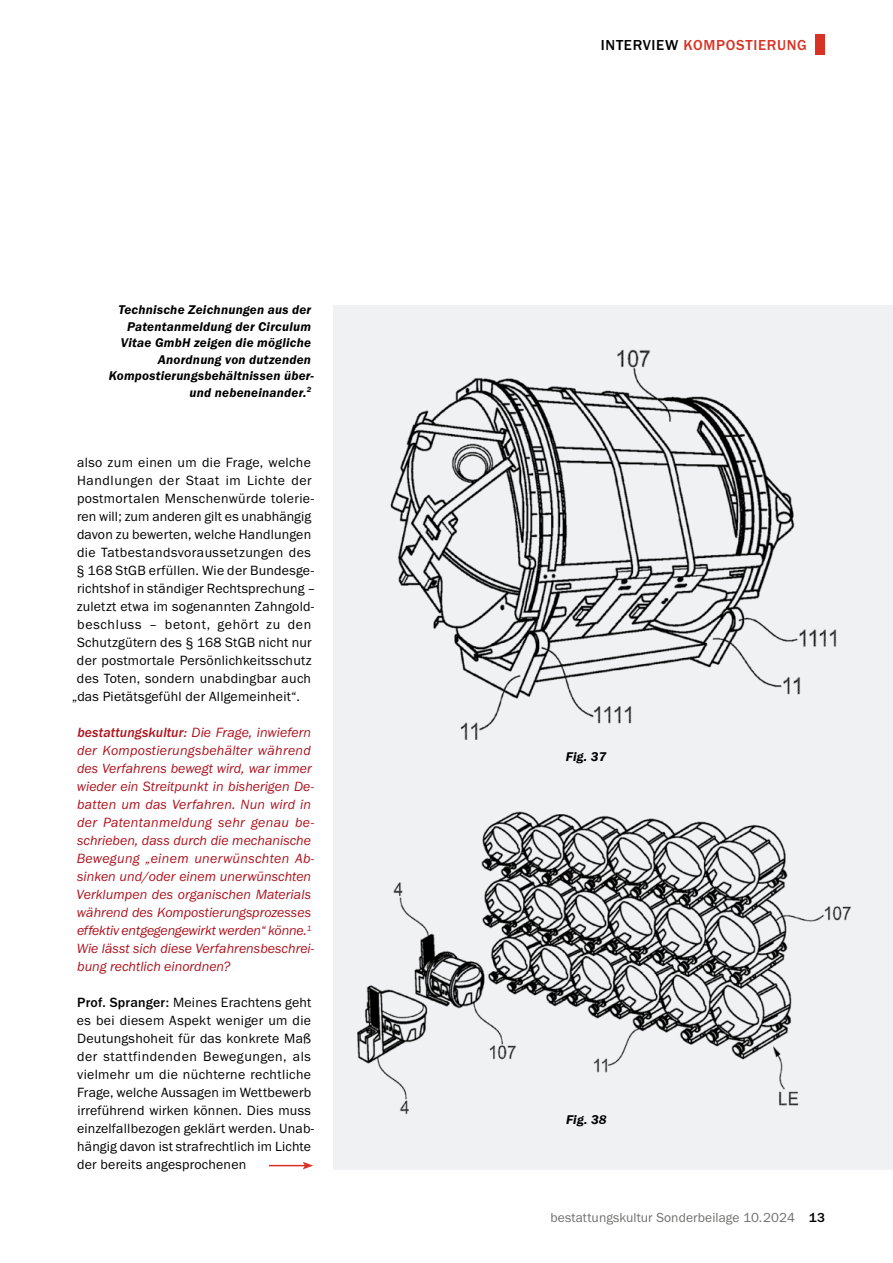
<style>
.page{position:relative;width:893px;height:1263px;background:#fff}
.page>*{position:absolute;margin:0;border:0;box-sizing:border-box;transform-origin:0 0}
.t1{font:500 15px "Franklin Gothic URW";letter-spacing:.045em;color:#d73224}
.t2{font:13.8px/18px "Franklin Gothic URW Boo";letter-spacing:.02em;color:#000}
.t3{font:13.8px/18px "Franklin Gothic URW Boo Ita";letter-spacing:.005em;color:#ae111c}
.t4{font:13.8px "Franklin Gothic URW Med Ita";letter-spacing:.005em;color:#ae111c}
.t5{font:13.8px "Franklin Gothic URW Boo";letter-spacing:.04em;color:#000}
.t6{font:13.8px "Franklin Gothic URW Boo";letter-spacing:.05em;color:#000}
.t7{font:13.5px "Franklin Gothic URW Boo";letter-spacing:.01em;color:#6f6f6e}
.t8{font:13.2px/16.5px "Franklin Gothic URW Dem Ita";letter-spacing:.015em;color:#000;text-align:right}
.s1{font-family:"Franklin Gothic URW Boo Ita"}
.s2{font-family:"Franklin Gothic URW";font-weight:500}
.s3{color:#000}
.s4{font-family:"Franklin Gothic URW";font-weight:500;color:#000}
</style>
<div class="page">
<div style="left:333px;top:305px;width:560px;height:864px;background:#f0f1f3"></div>
<div style="left:816px;top:34px;width:9px;height:21px;background:#d73224"></div>
<hr style="left:269px;top:1165px;width:36px;height:1px;background:#d73224">
<svg style="left:303px;top:1162px;width:10px;height:7px"></svg>
<img style="left:390px;top:349px;width:447px;height:391px">
<img style="left:357px;top:811px;width:495px;height:304px">
<p class="t8" style="left:109px;top:301px;width:207px">Technische Zeichnungen aus der<br>Patentanmeldung der Circulum<br>Vitae GmbH zeigen die mögliche<br>Anordnung von dutzenden<br>Kompostierungsbehältnissen über&shy;und nebeneinander.<sup>2</sup></p>
<p class="t2" style="left:77px;top:453px;width:235px">also zum einen um die Frage, welche</p>
<p class="t5" style="left:77px;top:472px;width:236px">Handlungen der Staat im Lichte der</p>
<p class="t2" style="left:77px;top:489px;width:239px">postmortalen Menschenwürde tolerie-</p>
<p class="t2" style="left:77px;top:507px;width:236px">ren will; zum anderen gilt es unabhängig</p>
<p class="t2" style="left:77px;top:525px;width:236px">davon zu bewerten, welche Handlungen</p>
<p class="t2" style="left:77px;top:543px;width:236px">die Tatbestandsvoraussetzungen des</p>
<p class="t2" style="left:76px;top:561px;width:239px">§ 168 StGB erfüllen. Wie der Bundesge-</p>
<p class="t2" style="left:77px;top:579px;width:240px">richtshof in ständiger Rechtsprechung –</p>
<p class="t2" style="left:77px;top:597px;width:239px">zuletzt etwa im sogenannten Zahngold-</p>
<p class="t6" style="left:77px;top:616px;width:236px">beschluss – betont, gehört zu den</p>
<p class="t2" style="left:77px;top:633px;width:236px">Schutzgütern des § 168 StGB nicht nur</p>
<p class="t2" style="left:77px;top:651px;width:236px">der postmortale Persönlichkeitsschutz</p>
<p class="t2" style="left:77px;top:669px;width:236px">des Toten, sondern unabdingbar auch</p>
<p class="t2" style="left:72px;top:687px;width:230px">„das Pietätsgefühl der Allgemeinheit“.</p>
<p class="t4" style="left:77px;top:724px;width:235px">bestattungskultur: <span class="s1">Die Frage, inwiefern</span></p>
<p class="t3" style="left:77px;top:741px;width:239px">der Kompostierungsbehälter während des Verfahrens bewegt wird, war immer wieder ein Streitpunkt in bisherigen De&shy;batten um das Verfahren. Nun wird in der Patentanmeldung sehr genau be&shy;schrieben, dass durch die mechanische Bewegung „einem unerwünschten Ab&shy;sinken und/oder einem unerwünschten Verklumpen des organischen Materials während des Kompostierungsprozesses effektiv entgegengewirkt werden“ könne.<sup>1<br></sup>Wie lässt sich diese Verfahrensbeschrei&shy;bung rechtlich einordnen?</p>
<p class="t2" style="left:77px;top:993px;width:239px"><span class="s2">Prof. Spranger:</span> Meines Erachtens geht es bei diesem Aspekt weniger um die Deutungshoheit für das konkrete Maß der stattfindenden Bewegungen, als vielmehr um die nüchterne rechtliche Frage, welche Aussagen im Wettbewerb irreführend wirken können. Dies muss einzelfallbezogen geklärt werden. Unab&shy;hängig davon ist strafrechtlich im Lichte der bereits angesprochenen</p>
<p class="t1" style="left:601px;top:35px;width:207px"><span class="s3">INTERVIEW</span> KOMPOSTIERUNG</p>
<p class="t8" style="left:566px;top:748px;width:42px">Fig. 37</p>
<p class="t8" style="left:566px;top:1111px;width:42px">Fig. 38</p>
<p class="t7" style="left:550px;top:1209px;width:276px">bestattungskultur Sonderbeilage 10.2024 <span class="s4">13</span></p>
</div>
